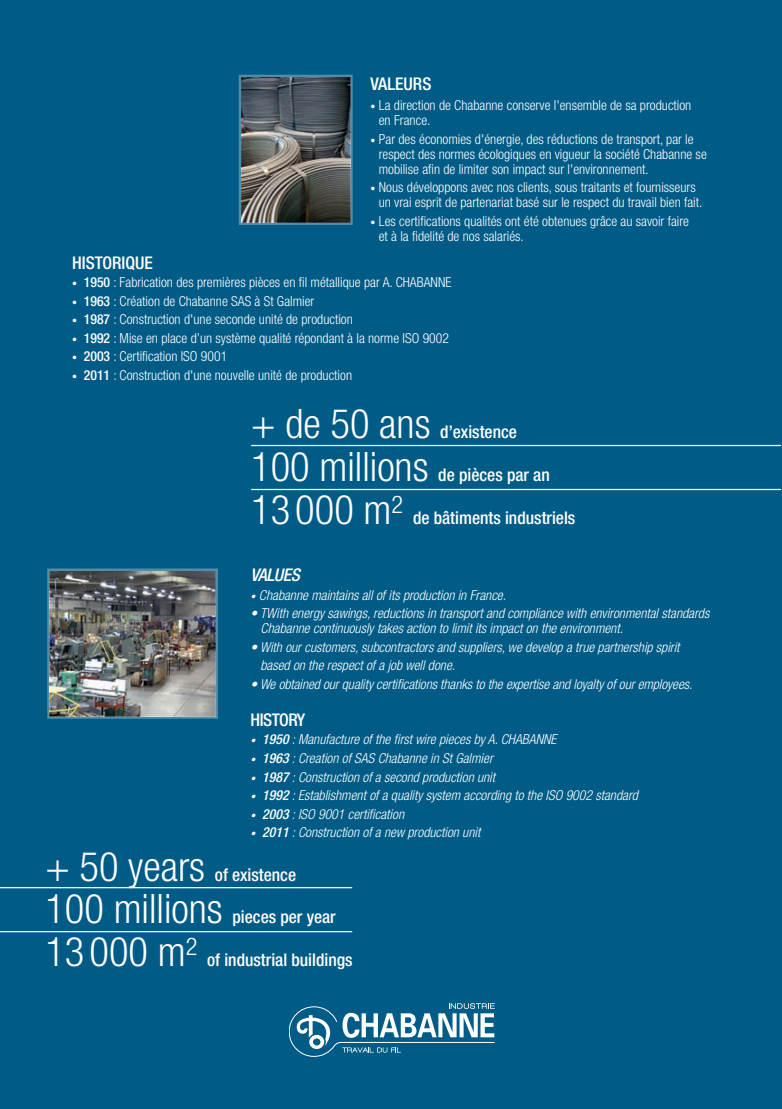
<style>
.page{position:relative;width:782px;height:1109px;background:#fff}
.page>*{position:absolute;margin:0;border:0;box-sizing:border-box;transform-origin:0 0}
.t1{font:300 condensed 40.62px "Helvetica Neue LT Std";color:#fff}
.t2{font:500 condensed 17.5px "Helvetica Neue LT Std";color:#fff}
.t3{font:500 condensed 17.5px "Helvetica Neue LT Std";letter-spacing:-.025em;color:#fff}
.t4{font:italic 500 condensed 17.5px "Helvetica Neue LT Std";letter-spacing:-.025em;color:#fff}
.t5{font:300 condensed 13.75px/15px "Helvetica Neue LT Std";color:#fff}
.t6{font:italic 300 condensed 13.75px/15px "Helvetica Neue LT Std";color:#fff}
.s1{font-size:10px}
.s2{font-weight:500}
</style>
<div class="page">
<div style="left:0;top:0;width:781px;height:1108px;background:#005c86"></div>
<img style="left:242px;top:78px;width:107px;height:144px">
<hr style="left:251px;top:445px;width:529px;height:1px;background:#fff">
<hr style="left:251px;top:489px;width:529px;height:1px;background:#fff">
<svg style="left:289px;top:1003px;width:205px;height:53px"></svg>
<hr style="left:0;top:886px;width:352px;height:2px;background:#fff">
<hr style="left:0;top:930px;width:352px;height:2px;background:#fff">
<img style="left:50px;top:571px;width:165px;height:144px">
<p class="t2" style="left:370px;top:77px;width:62px">VALEURS</p>
<p class="t5" style="left:378px;top:99px;width:314px;text-indent:-8px"><span class="s1">•</span> La direction de Chabanne conserve l'ensemble de sa production en France.</p>
<p class="t5" style="left:378px;top:132px;width:329px;text-indent:-8px"><span class="s1">•</span> Par des économies d'énergie, des réductions de transport, par le respect des normes écologiques en vigueur la société Chabanne se mobilise afin de limiter son impact sur l'environnement.</p>
<p class="t5" style="left:378px;top:181px;width:325px;text-indent:-8px"><span class="s1">•</span> Nous développons avec nos clients, sous traitants et fournisseurs un vrai esprit de partenariat basé sur le respect du travail bien fait.</p>
<p class="t5" style="left:378px;top:214px;width:312px;text-indent:-8px"><span class="s1">•</span> Les certifications qualités ont été obtenues grâce au savoir faire et à la fidelité de nos salariés.</p>
<p class="t2" style="left:72px;top:256px;width:82px">HISTORIQUE</p>
<p class="t5" style="left:72px;top:276px;width:381px"><span class="s1">•</span> <span class="s2">1950</span> : Fabrication des premières pièces en fil métallique par A. CHABANNE</p>
<p class="t5" style="left:72px;top:294px;width:244px"><span class="s1">•</span> <span class="s2">1963</span> : Création de Chabanne SAS à St Galmier</p>
<p class="t5" style="left:72px;top:313px;width:282px"><span class="s1">•</span> <span class="s2">1987</span> : Construction d'une seconde unité de production</p>
<p class="t5" style="left:72px;top:331px;width:378px"><span class="s1">•</span> <span class="s2">1992</span> : Mise en place d’un système qualité répondant à la norme ISO 9002</p>
<p class="t5" style="left:72px;top:350px;width:157px"><span class="s1">•</span> <span class="s2">2003</span> : Certification ISO 9001</p>
<p class="t5" style="left:72px;top:369px;width:281px"><span class="s1">•</span> <span class="s2">2011</span> : Construction d'une nouvelle unité de production</p>
<h1 class="t1" style="left:251px;top:409px;width:181px">+ de 50 ans</h1>
<p class="t2" style="left:440px;top:426px;width:78px">d’existence</p>
<h1 class="t1" style="left:251px;top:452px;width:179px">100 millions</h1>
<p class="t2" style="left:438px;top:468px;width:113px">de pièces par an</p>
<h1 class="t1" style="left:251px;top:495px;width:153px">13 000 m<sup>2</sup></h1>
<p class="t2" style="left:413px;top:511px;width:164px">de bâtiments industriels</p>
<p class="t4" style="left:250px;top:568px;width:51px">VALUES</p>
<p class="t6" style="left:250px;top:588px;width:257px"><span class="s1">•</span> Chabanne maintains all of its prod uction in France.</p>
<p class="t6" style="left:260px;top:606px;width:450px;text-indent:-10px">• TWith energy saw ings, reductions in transport and compliance with environmental standards<br>Chabanne continuously takes action to limit its impact on the environment.</p>
<p class="t6" style="left:260px;top:638px;width:420px;line-height:18.5px;text-indent:-10px">• With our customers, subcontractors and suppliers, we develop a true partnership spirit based on the respect of a job well done.</p>
<p class="t6" style="left:250px;top:677px;width:443px">• We obtained our quality certifications thanks to the expertise and loyalty of our employees.</p>
<p class="t3" style="left:250px;top:713px;width:56px">HISTORY</p>
<p class="t6" style="left:250px;top:733px;width:307px"><span class="s1">•</span> <span class="s2">1950</span> : Manufacture of the first wire pieces by A. CHABANNE</p>
<p class="t6" style="left:250px;top:751px;width:244px"><span class="s1">•</span> <span class="s2">1963</span> : Creation of SAS Chabanne in St Galmier</p>
<p class="t6" style="left:250px;top:770px;width:246px"><span class="s1">•</span> <span class="s2">1987</span> : Construction of a second production unit</p>
<p class="t6" style="left:250px;top:788px;width:389px"><span class="s1">•</span> <span class="s2">1992</span> : Establishment of a quality system according to the ISO 9002 standard</p>
<p class="t6" style="left:250px;top:807px;width:155px"><span class="s1">•</span> <span class="s2">2003</span> : ISO 9001 certification</p>
<p class="t6" style="left:250px;top:825px;width:231px"><span class="s1">•</span> <span class="s2">2011</span> : Construction of a new production unit</p>
<h1 class="t1" style="left:45px;top:851px;width:161px">+ 50 years</h1>
<p class="t2" style="left:215px;top:867px;width:83px">of existence</p>
<h1 class="t1" style="left:45px;top:894px;width:179px">100 millions</h1>
<p class="t2" style="left:232px;top:910px;width:105px">pieces per year</p>
<h1 class="t1" style="left:45px;top:937px;width:153px">13 000 m<sup>2</sup></h1>
<p class="t2" style="left:207px;top:953px;width:147px">of industrial buildings</p>
</div>
